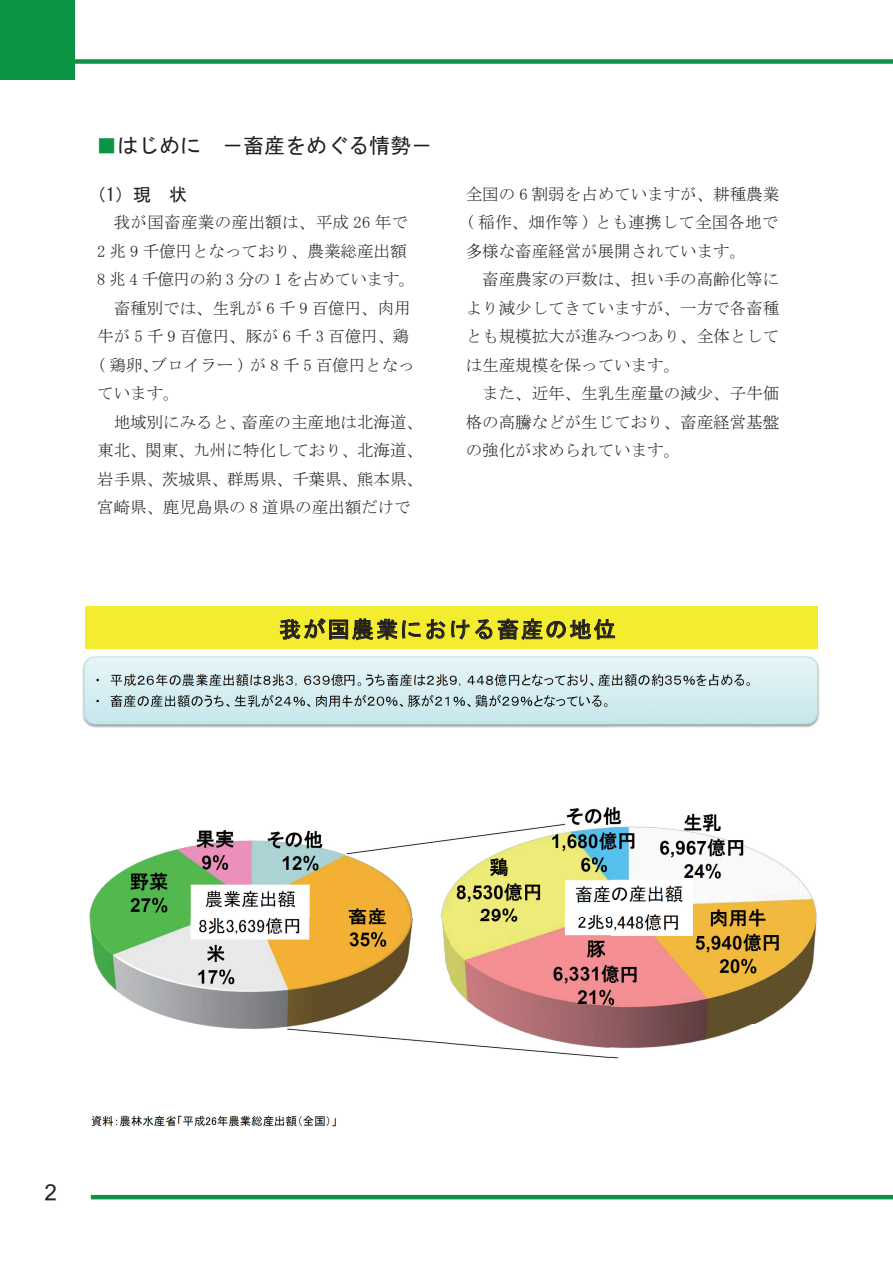
<style>
.page{position:relative;width:893px;height:1263px;background:#fff}
.page>*{position:absolute;margin:0;border:0;box-sizing:border-box;transform-origin:0 0}
.t1{font:22.5px "MS Gothic";letter-spacing:.075em;color:#231f20}
.t2{font:22.5px "DHHS Gothic W5 WINP RKSJ H";color:#231f20}
.t3{font:21px "MS Gothic";color:#231f20}
.t4{font:18px "MS Gothic";color:#231f20}
.t5{font:16.5px/28.5px "MS Mincho";color:#231f20}
.s1{color:#0d9344}
</style>
<div class="page">
<div style="left:0;top:0;width:74px;height:79px;background:#0d9344"></div>
<div style="left:0;top:59px;width:893px;height:5px;background:#0d9344"></div>
<hr style="left:91px;top:1195px;width:802px;height:4px;background:#0d9344">
<img style="left:82px;top:656px;width:738px;height:471px">
<div style="left:85px;top:606px;width:733px;height:43px;background:#f4ed2f"></div>
<svg style="left:280px;top:618px;width:165px;height:22px"></svg>
<svg style="left:451px;top:619px;width:41px;height:20px"></svg>
<svg style="left:498px;top:619px;width:117px;height:21px"></svg>
<p class="t3" style="left:96px;top:135px;width:337px"><span class="s1">■</span>はじめに　－畜産をめぐる情勢－</p>
<p class="t4" style="left:88px;top:186px;width:100px">（1）現　状</p>
<p class="t5" style="left:97px;top:208px;width:327px;text-indent:16px">我が国畜産業の産出額は、平成 26 年で<br>2 兆 9 千億円となっており、農業総産出額<br>8 兆 4 千億円の約 3 分の 1 を占めています。　畜種別では、生乳が 6 千 9 百億円、肉用牛が 5 千 9 百億円、豚が 6 千 3 百億円、鶏<br>( 鶏卵、ブロイラー ) が 8 千 5 百億円となっています。<br>　地域別にみると、畜産の主産地は北海道、東北、関東、九州に特化しており、北海道、岩手県、茨城県、群馬県、千葉県、熊本県、宮崎県、鹿児島県の 8 道県の産出額だけで</p>
<p class="t5" style="left:466px;top:179px;width:315px">全国の 6 割弱を占めていますが、耕種農業( 稲作、畑作等 ) とも連携して全国各地で多様な畜産経営が展開されています。<br>　畜産農家の戸数は、担い手の高齢化等により減少してきていますが、一方で各畜種とも規模拡大が進みつつあり、全体としては生産規模を保っています。<br>　また、近年、生乳生産量の減少、子牛価格の高騰などが生じており、畜産経営基盤の強化が求められています。</p>
<h1 class="t1" style="left:279px;top:618px;width:338px">我が国農業における畜産の地位</h1>
<h1 class="t2" style="left:44px;top:1180px;width:14px">2</h1>
</div>
